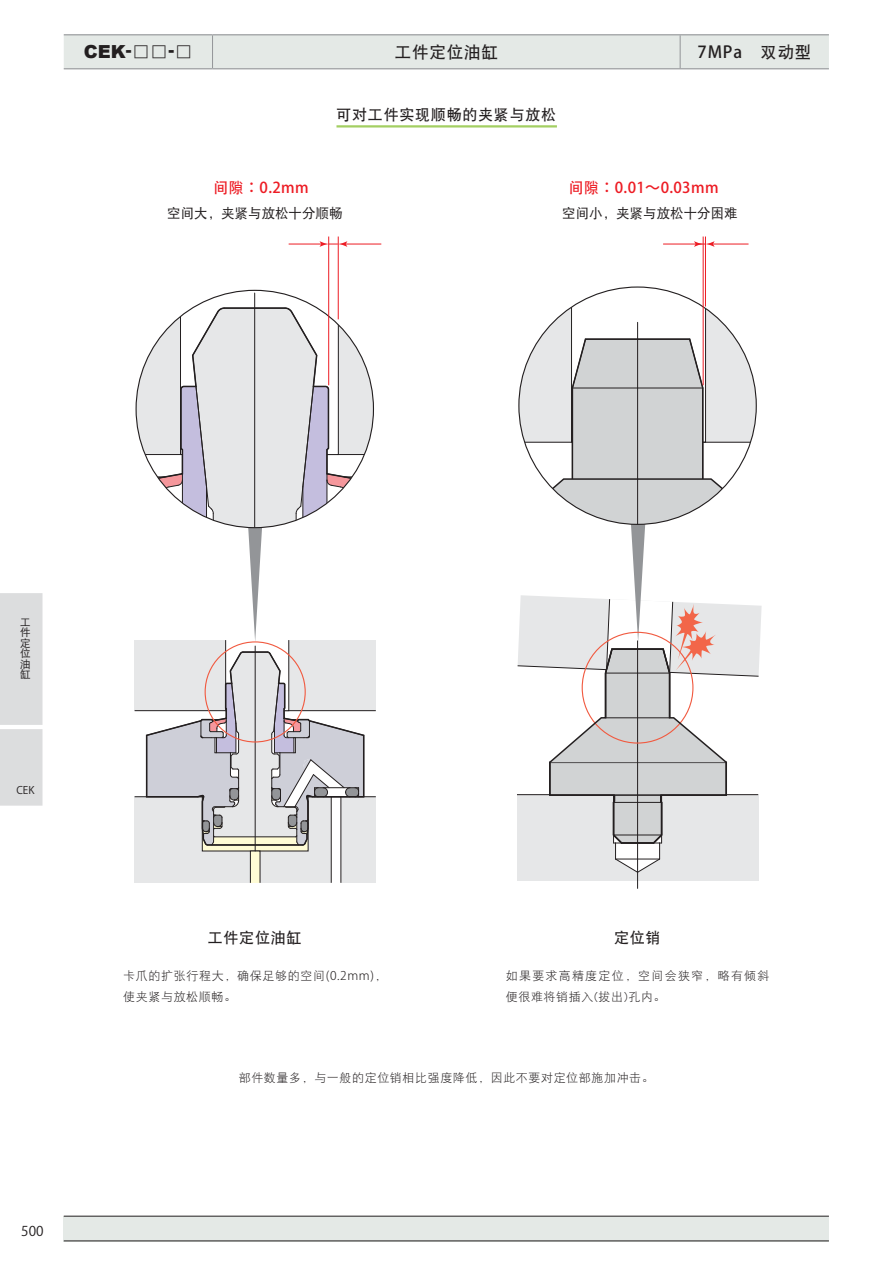
<style>
.page{position:relative;width:893px;height:1263px;background:#fff}
.page>*{position:absolute;margin:0;border:0;box-sizing:border-box;transform-origin:0 0}
.t1{font:900 18px "Arial";color:#231f20}
.t2{font:16.5px "Koz Go Pro Medium 90 msp RKSJ H";color:#231f20}
.t3{font:16.5px "DF Hei GB W7 GBK EUC H";letter-spacing:.05em;color:#231f20}
.t4{font:15px "DF Hei GB W7 GBK EUC H";letter-spacing:.05em;color:#231f20}
.t5{font:15px "Koz Go Pro Medium 90 msp RKSJ H";letter-spacing:.025em;color:#ed1c24}
.t6{font:13.5px "DF Hei GB W5 GBK EUC H";color:#231f20}
.t7{font:13.5px "Koz Go Pro Regular 90 msp RKSJ H";color:#231f20}
.t8{font:12px/21px "DF Hei GB W3 GBK EUC H";letter-spacing:.05em;color:#231f20}
.t9{font:12px/21px "DF Hei GB W3 GBK EUC H";letter-spacing:.105em;color:#231f20}
.t10{font:10.5px/10.5px "DF Hei GB W5 GBK EUC H";color:#231f20;text-align:justify}
.t11{font:10.5px "Koz Go Pro Regular 90 msp RKSJ H";color:#231f20}
.s1{font-size:17.25px}
.s2{font-family:"DF Hei GB W3 GBK EUC H";font-weight:400;font-size:17.25px}
.s3{font-family:"DF Hei GB W7 GBK EUC H"}
.s4{font-family:"Koz Go Pro Light 90 msp RKSJ H"}
</style>
<div class="page">
<div style="left:64px;top:1216px;width:765px;height:25px;background:#e4e9e6"></div>
<hr style="left:64px;top:1216px;width:765px;height:1px;background:#231f20">
<hr style="left:64px;top:1241px;width:765px;height:1px;background:#231f20">
<div style="left:64px;top:35px;width:765px;height:33px;background:#e4e9e6"></div>
<hr style="left:212px;top:35px;width:1px;height:33px;background:#939598">
<hr style="left:680px;top:35px;width:1px;height:33px;background:#939598">
<hr style="left:64px;top:34px;width:149px;height:1px;background:#939598">
<hr style="left:213px;top:34px;width:616px;height:1px;background:#939598">
<hr style="left:64px;top:68px;width:149px;height:1px;background:#939598">
<hr style="left:213px;top:68px;width:616px;height:1px;background:#939598">
<div style="left:0;top:593px;width:43px;height:213px;background:#dcddde"></div>
<div style="left:517px;top:795px;width:241px;height:86px;background:#e6e7e8"></div>
<div style="left:135px;top:797px;width:241px;height:86px;background:#e6e7e8"></div>
<div style="left:202px;top:797px;width:106px;height:54px;background:#fffcd5"></div>
<div style="left:250px;top:851px;width:10px;height:32px;background:#fffcd5"></div>
<div style="left:250px;top:851px;width:10px;height:32px;border:1px solid #231f20"></div>
<div style="left:135px;top:640px;width:241px;height:71px;background:#e6e7e8"></div>
<hr style="left:135px;top:796px;width:241px;height:1px;background:#231f20">
<hr style="left:135px;top:710px;width:241px;height:1px;background:#231f20">
<svg style="left:227px;top:642px;width:60px;height:9px"></svg>
<div style="left:331px;top:797px;width:10px;height:86px;background:#fff"></div>
<div style="left:331px;top:796px;width:10px;height:87px;border:1px solid #231f20"></div>
<hr style="left:255px;top:646px;width:1px;height:205px;background:#231f20">
<svg style="left:145px;top:651px;width:220px;height:195px"></svg>
<svg style="left:193px;top:290px;width:145px;height:352px"></svg>
<hr style="left:254px;top:293px;width:1px;height:235px;background:#231f20">
<svg style="left:136px;top:307px;width:237px;height:221px"></svg>
<hr style="left:637px;top:641px;width:1px;height:247px;background:#231f20">
<hr style="left:328px;top:237px;width:1px;height:148px;background:#ed1c24">
<hr style="left:338px;top:237px;width:1px;height:82px;background:#ed1c24">
<hr style="left:289px;top:244px;width:34px;height:1px;background:#ed1c24">
<hr style="left:344px;top:244px;width:37px;height:1px;background:#ed1c24">
<svg style="left:320px;top:241px;width:27px;height:6px"></svg>
<hr style="left:703px;top:237px;width:1px;height:148px;background:#ed1c24">
<hr style="left:705px;top:237px;width:1px;height:70px;background:#ed1c24">
<hr style="left:663px;top:244px;width:34px;height:1px;background:#ed1c24">
<hr style="left:711px;top:244px;width:37px;height:1px;background:#ed1c24">
<svg style="left:694px;top:241px;width:20px;height:6px"></svg>
<svg style="left:517px;top:287px;width:244px;height:586px"></svg>
<hr style="left:605px;top:717px;width:64px;height:1px;background:#231f20">
<hr style="left:336px;top:125px;width:221px;height:3px;background:#a3cf62">
<h1 class="t1" style="left:84px;top:38px;width:110px">CEK<span class="s1">-</span><span class="s2">□□</span><span class="s1">-</span><span class="s2">□</span></h1>
<h2 class="t3" style="left:395px;top:45px;width:105px">工件定位油缸</h2>
<h2 class="t2" style="left:698px;top:46px;width:115px">7MPa<span class="s3">　双动型</span></h2>
<p class="t4" style="left:336px;top:109px;width:221px">可对工件实现顺畅的夹紧与放松</p>
<p class="t5" style="left:213px;top:182px;width:97px"><span class="s3">间隙</span> ： 0.2mm</p>
<p class="t6" style="left:167px;top:208px;width:177px">空间大，夹紧与放松十分顺畅</p>
<p class="t5" style="left:569px;top:182px;width:151px"><span class="s3">间隙</span> ： 0.01～0.03mm</p>
<p class="t6" style="left:562px;top:208px;width:177px">空间小，夹紧与放松十分困难</p>
<p class="t10" style="left:20px;top:618px;width:12px">工件定位油缸</p>
<p class="t11" style="left:16px;top:786px;width:20px">CEK</p>
<p class="t7" style="left:21px;top:1226px;width:24px">500</p>
<p class="t4" style="left:208px;top:932px;width:95px">工件定位油缸</p>
<p class="t4" style="left:614px;top:932px;width:48px">定位销</p>
<p class="t9" style="left:506px;top:966px;width:265px">如果要求高精度定位，空间会狭窄，略有倾斜便很难将销插入(拔出)孔内。</p>
<p class="t8" style="left:123px;top:967px;width:265px">卡爪的扩张行程大，确保足够的空间<span class="s4">(0.2mm)</span>，使夹紧与放松顺畅。</p>
<p class="t8" style="left:239px;top:1068px;width:417px">部件数量多，与一般的定位销相比强度降低，因此不要对定位部施加冲击。</p>
</div>
